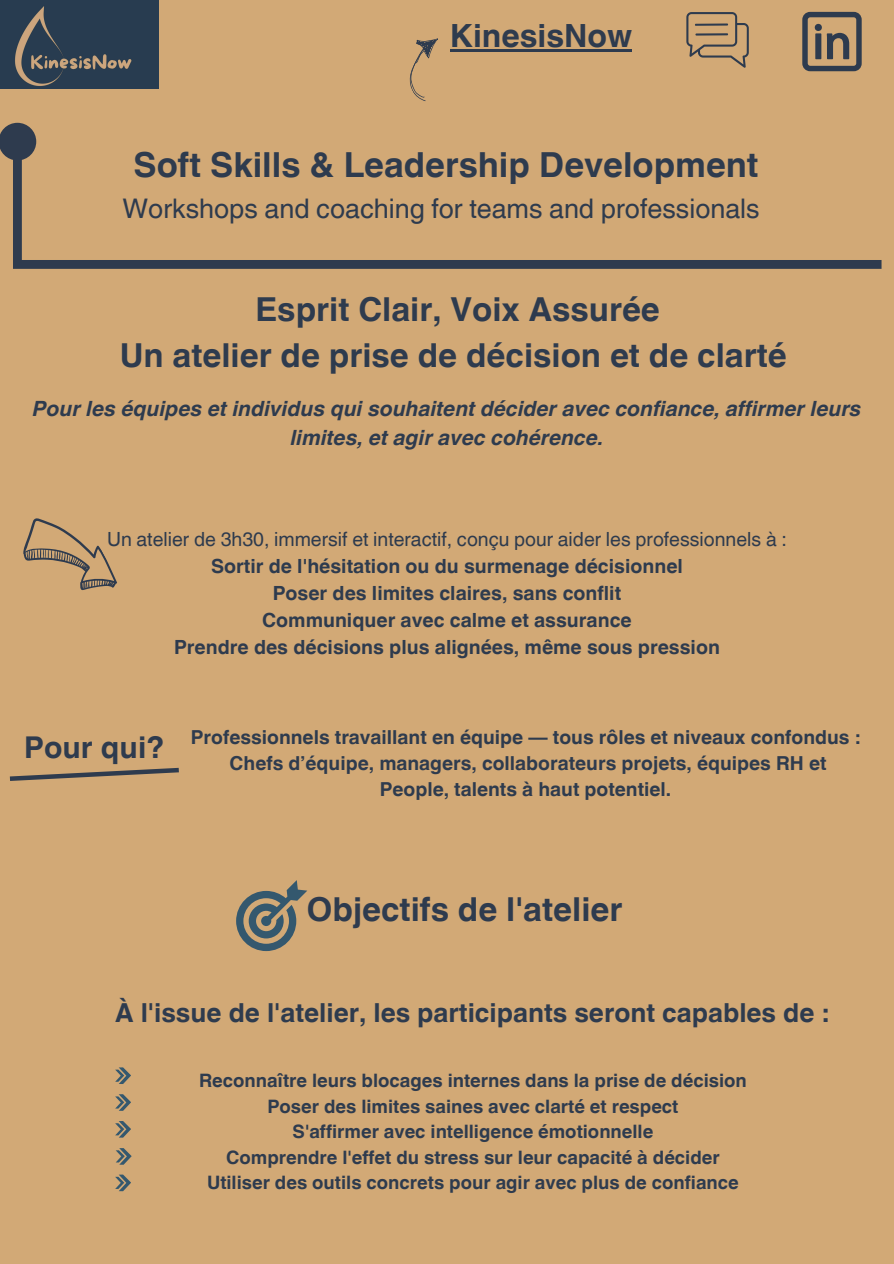
<style>
.page{position:relative;width:894px;height:1264px;background:#fff}
.page>*{position:absolute;margin:0;border:0;box-sizing:border-box;transform-origin:0 0}
.t1{font:700 34.5px "Helvetica Hebrew";color:#2e3b4e}
.t2{font:700 33px/46.2px "Helvetica Hebrew";color:#2e3b4e;text-align:center}
.t3{font:700 31.95px "Helvetica Hebrew";color:#2e3b4e}
.t4{font:700 30px "Helvetica Hebrew";color:#2e3b4e}
.t5{font:27px "Helvetica Hebrew";color:#2e3b4e}
.t6{font:700 26.25px "Helvetica Hebrew";color:#2e3b4e}
.t7{font:italic 700 21px/29.2px "Helvetica Hebrew";color:#2e3b4e;text-align:center}
.t8{font:700 19.5px/27px "Helvetica Hebrew";color:#2e3b4e;text-align:center}
.t9{font:700 19.2px/26px "Helvetica Hebrew";color:#2e3b4e;text-align:center}
.t10{font:700 18.45px "Helvetica Hebrew";color:#2e3b4e}
.s1{font-weight:400}
</style>
<div class="page">
<div style="left:0;top:0;width:893px;height:1263px;background:#d2a976"></div>
<svg style="left:236px;top:880px;width:71px;height:71px"></svg>
<svg style="left:116px;top:1148px;width:15px;height:16px"></svg>
<svg style="left:0;top:123px;width:36px;height:37px"></svg>
<svg style="left:13px;top:142px;width:868px;height:127px"></svg>
<img style="left:0;top:0;width:159px;height:89px">
<svg style="left:23px;top:518px;width:94px;height:73px"></svg>
<svg style="left:9px;top:767px;width:170px;height:14px"></svg>
<svg style="left:802px;top:12px;width:59px;height:59px"></svg>
<svg style="left:686px;top:12px;width:62px;height:56px"></svg>
<svg style="left:115px;top:1121px;width:16px;height:16px"></svg>
<svg style="left:115px;top:1094px;width:16px;height:16px"></svg>
<svg style="left:115px;top:1067px;width:16px;height:17px"></svg>
<svg style="left:409px;top:38px;width:29px;height:63px"></svg>
<hr style="left:450px;top:49px;width:182px;height:2px;background:#2e3b4e">
<svg style="left:115px;top:1174px;width:16px;height:17px"></svg>
<h1 class="t3" style="left:450px;top:24px;width:183px">KinesisNow</h1>
<h1 class="t1" style="left:133px;top:153px;width:626px">Soft Skills &amp; Leadership Development</h1>
<h1 class="t5" style="left:122px;top:199px;width:638px">Workshops and coaching for teams and professionals</h1>
<h5 class="t2" style="left:120px;top:290px;width:668px">Esprit Clair, Voix Assurée<br>Un atelier de prise de décision et de clarté</h5>
<p class="t7" style="left:33px;top:397px;width:829px">Pour les équipes et individus qui souhaitent décider avec confiance, affirmer leurs limites, et agir avec cohérence.</p>
<h4 class="t8" style="left:107px;top:528px;width:681px"><span class="s1">Un atelier de 3h30, immersif et interactif, conçu pour aider les professionnels à :<br></span>Sortir de l'hésitation ou du surmenage décisionnel<br>Poser des limites claires, sans conflit<br>Communiquer avec calme et assurance<br>Prendre des décisions plus alignées, même sous pression</h4>
<p class="t4" style="left:24px;top:737px;width:142px">Pour qui?</p>
<h4 class="t9" style="left:191px;top:726px;width:670px">Professionnels travaillant en équipe — tous rôles et niveaux confondus :<br>Chefs d’équipe, managers, collaborateurs projets, équipes RH et<br>People, talents à haut potentiel.</h4>
<p class="t2" style="left:307px;top:890px;width:317px">Objectifs de l'atelier</p>
<p class="t6" style="left:115px;top:1002px;width:715px">À l'issue de l'atelier, les participants seront capables de :</p>
<p class="t10" style="left:199px;top:1074px;width:549px">Reconnaître leurs blocages internes dans la prise de décision</p>
<h1 class="t10" style="left:267px;top:1099px;width:412px">Poser des limites saines avec clarté et respect</h1>
<p class="t10" style="left:292px;top:1125px;width:362px">S'affirmer avec intelligence émotionnelle</p>
<h3 class="t10" style="left:226px;top:1150px;width:495px">Comprendre l'effet du stress sur leur capacité à décider</h3>
<p class="t10" style="left:207px;top:1175px;width:533px">Utiliser des outils concrets pour agir avec plus de confiance</p>
</div>
